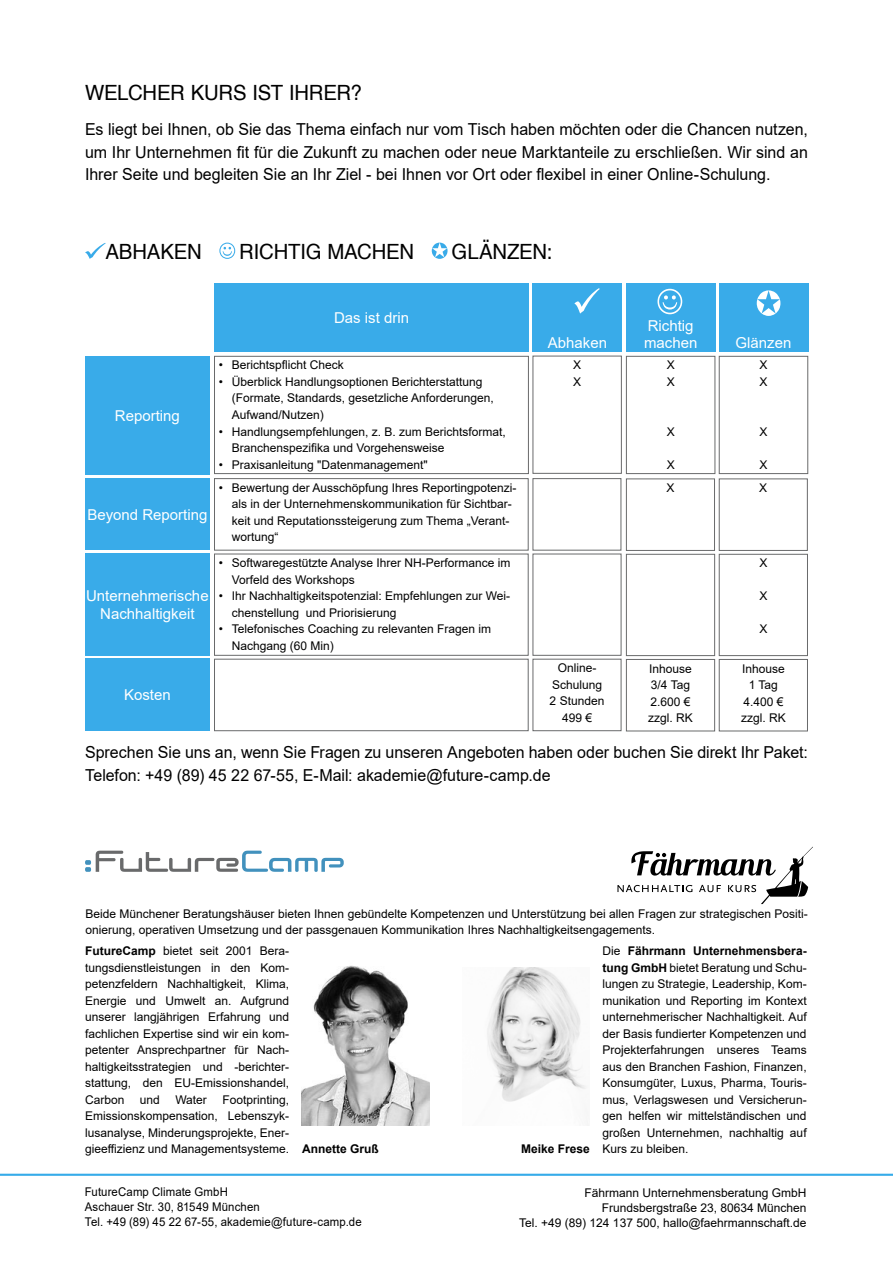
<style>
.page{position:relative;width:893px;height:1263px;background:#fff}
.page>*{position:absolute;margin:0;border:0;box-sizing:border-box;transform-origin:0 0}
.t1{font:21px "Helvetica";letter-spacing:-.01em;color:#000}
.t2{font:16.5px/22.5px "Arial";color:#000;text-align:justify}
.t3{font:15px/16.5px "Arial";color:#fff}
.t4{font:12px/16.5px "Arial";color:#000}
.t5{font:12px/15px "Arial";color:#000;scale:.95 1}
.t6{font:700 12px "Arial";color:#000}
.s1{font-weight:700}
</style>
<div class="page">
<div style="left:214px;top:284px;width:315px;height:68px;background:#39abe9"></div>
<div style="left:533px;top:284px;width:89px;height:68px;background:#39abe9"></div>
<div style="left:626px;top:284px;width:89px;height:68px;background:#39abe9"></div>
<svg style="left:657px;top:289px;width:25px;height:25px"></svg>
<div style="left:719px;top:284px;width:89px;height:68px;background:#39abe9"></div>
<div style="left:85px;top:357px;width:125px;height:118px;background:#39abe9"></div>
<div style="left:85px;top:478px;width:125px;height:72px;background:#39abe9"></div>
<div style="left:85px;top:554px;width:125px;height:102px;background:#39abe9"></div>
<div style="left:85px;top:659px;width:125px;height:72px;background:#39abe9"></div>
<div style="left:214px;top:356px;width:315px;height:118px;border:1px solid #696a6b"></div>
<svg style="left:574px;top:288px;width:26px;height:26px"></svg>
<svg style="left:757px;top:290px;width:23px;height:26px"></svg>
<div style="left:214px;top:478px;width:314px;height:72px;border:1px solid #696a6b"></div>
<div style="left:214px;top:659px;width:314px;height:72px;border:1px solid #696a6b"></div>
<div style="left:533px;top:659px;width:88px;height:72px;border:1px solid #696a6b"></div>
<div style="left:626px;top:356px;width:89px;height:118px;border:1px solid #696a6b"></div>
<div style="left:626px;top:479px;width:89px;height:72px;border:1px solid #696a6b"></div>
<div style="left:626px;top:554px;width:89px;height:102px;border:1px solid #696a6b"></div>
<div style="left:626px;top:659px;width:89px;height:72px;border:1px solid #696a6b"></div>
<div style="left:719px;top:356px;width:89px;height:118px;border:1px solid #696a6b"></div>
<div style="left:719px;top:479px;width:88px;height:72px;border:1px solid #696a6b"></div>
<div style="left:719px;top:554px;width:89px;height:102px;border:1px solid #696a6b"></div>
<div style="left:719px;top:659px;width:89px;height:72px;border:1px solid #696a6b"></div>
<svg style="left:85px;top:243px;width:21px;height:16px"></svg>
<svg style="left:219px;top:243px;width:16px;height:16px"></svg>
<svg style="left:432px;top:243px;width:16px;height:16px"></svg>
<img style="left:302px;top:965px;width:127px;height:161px">
<img style="left:487px;top:967px;width:99px;height:135px">
<hr style="left:0;top:1174px;width:893px;height:2px;background:#35abe9">
<svg style="left:617px;top:847px;width:196px;height:57px"></svg>
<svg style="left:85px;top:851px;width:259px;height:21px"></svg>
<h1 class="t1" style="left:85px;top:80px;width:279px">WELCHER KURS IST IHRER?</h1>
<p class="t2" style="left:85px;top:118px;width:724px">Es liegt bei Ihnen, ob Sie das Thema einfach nur vom Tisch haben möchten oder die Chancen nutzen, um Ihr Unternehmen fit für die Zukunft zu machen oder neue Marktanteile zu erschließen. Wir sind an Ihrer Seite und begleiten Sie an Ihr Ziel - bei Ihnen vor Ort oder flexibel in einer Online-Schulung.</p>
<h1 class="t1" style="left:105px;top:239px;width:98px">ABHAKEN</h1>
<h1 class="t1" style="left:239px;top:239px;width:176px">RICHTIG MACHEN</h1>
<h1 class="t1" style="left:452px;top:239px;width:102px">GLÄNZEN:</h1>
<p class="t3" style="left:334px;top:310px;width:77px">Das ist drin</p>
<p class="t3" style="left:115px;top:407px;width:67px">Reporting</p>
<p class="t3" style="left:87px;top:506px;width:122px">Beyond Reporting</p>
<p class="t3" style="left:86px;top:587px;width:124px;line-height:18px;text-align:center">Unternehmerische<br>Nachhaltigkeit</p>
<p class="t4" style="left:219px;top:357px;width:126px">• Berichtspflicht Check</p>
<p class="t4" style="left:232px;top:373px;width:264px;text-indent:-13px">• Überblick Handlungsoptionen Berichterstattung (Formate, Standards, gesetzliche Anforderungen,<br>Aufwand/Nutzen)</p>
<p class="t4" style="left:232px;top:423px;width:276px;text-indent:-13px">• Handlungsempfehlungen, z. B. zum Berichtsformat,<br>Branchenspezifika und Vorgehensweise</p>
<p class="t4" style="left:219px;top:456px;width:210px">• Praxisanleitung "Datenmanagement"</p>
<p class="t4" style="left:232px;top:479px;width:286px;text-indent:-13px">• Bewertung der Ausschöpfung Ihres Reportingpotenzi&shy;als in der Unternehmenskommunikation für Sichtbar&shy;keit und Reputationssteigerung zum Thema „Verant&shy;wortung“</p>
<p class="t4" style="left:232px;top:555px;width:280px;text-indent:-13px">• Softwaregestützte Analyse Ihrer NH-Performance im<br>Vorfeld des Workshops</p>
<p class="t4" style="left:232px;top:588px;width:280px;text-indent:-13px">• Ihr Nachhaltigkeitspotenzial: Empfehlungen zur Wei&shy;chenstellung und Priorisierung</p>
<p class="t4" style="left:232px;top:621px;width:261px;text-indent:-13px">• Telefonisches Coaching zu relevanten Fragen im<br>Nachgang (60 Min)</p>
<p class="t3" style="left:124px;top:687px;width:48px">Kosten</p>
<p class="t3" style="left:548px;top:334px;width:61px">Abhaken</p>
<p class="t4" style="left:573px;top:357px;width:10px">X<br>X</p>
<p class="t4" style="left:550px;top:660px;width:56px;text-align:center">Online-<br>Schulung<br>2 Stunden<br>499 €</p>
<p class="t3" style="left:644px;top:317px;width:55px">Richtig machen</p>
<p class="t4" style="left:667px;top:357px;width:10px">X<br>X</p>
<p class="t4" style="left:667px;top:423px;width:10px">X</p>
<p class="t4" style="left:666px;top:452px;width:10px;line-height:23.5px">X<br>X</p>
<p class="t4" style="left:648px;top:660px;width:46px">Inhouse<br>3/4 Tag<br>2.600 € zzgl. RK</p>
<p class="t3" style="left:736px;top:334px;width:57px">Glänzen</p>
<p class="t4" style="left:759px;top:357px;width:10px">X<br>X</p>
<p class="t4" style="left:759px;top:423px;width:10px">X</p>
<p class="t4" style="left:759px;top:452px;width:10px;line-height:23.5px">X<br>X</p>
<p class="t4" style="left:759px;top:555px;width:10px">X</p>
<p class="t4" style="left:759px;top:588px;width:10px">X</p>
<p class="t4" style="left:759px;top:621px;width:10px">X</p>
<p class="t4" style="left:741px;top:660px;width:46px;text-align:center">Inhouse<br>1 Tag<br>4.400 € zzgl. RK</p>
<h2 class="t2" style="left:85px;top:741px;width:724px">Sprechen Sie uns an, wenn Sie Fragen zu unseren Angeboten haben oder buchen Sie direkt Ihr Paket:<br>Telefon: +49 (89) 45 22 67-55, E-Mail: akademie@future-camp.de</h2>
<p class="t4" style="left:85px;top:905px;width:724px">Beide Münchener Beratungshäuser bieten Ihnen gebündelte Kompetenzen und Unterstützung bei allen Fragen zur strategischen Positi&shy;onierung, operativen Umsetzung und der passgenauen Kommunikation Ihres Nachhaltigkeitsengagements.</p>
<p class="t4" style="left:85px;top:942px;width:206px;text-align:justify"><span class="s1">FutureCamp</span> bietet seit 2001 Bera&shy;tungsdienstleistungen in den Kom&shy;petenzfeldern Nachhaltigkeit, Klima, Energie und Umwelt an. Aufgrund unserer langjährigen Erfahrung und fachlichen Expertise sind wir ein kom&shy;petenter Ansprechpartner für Nach&shy;haltigkeitsstrategien und -berichter&shy;stattung, den EU-Emissionshandel, Carbon</p>
<p class="t4" style="left:85px;top:1091px;width:295px;text-indent:137px">Footprinting, Emissionskompensation, Lebenszyk-<br>lusanalyse, Minderungsprojekte, Ener-<br>gieeffizienz und Managementsysteme. <span class="s1">Annette Gruß</span></p>
<p class="t4" style="left:140px;top:1091px;width:22px">und</p>
<p class="t4" style="left:175px;top:1091px;width:33px">Water</p>
<p class="t6" style="left:521px;top:1140px;width:70px">Meike Frese</p>
<p class="t4" style="left:603px;top:942px;width:206px;text-align:justify">Die <span class="s1">Fährmann Unternehmensbera&shy;tung GmbH</span> bietet Beratung und Schu&shy;lungen zu Strategie, Leadership, Kom&shy;munikation und Reporting im Kontext unternehmerischer Nachhaltigkeit. Auf der Basis fundierter Kompetenzen und Projekterfahrungen unseres Teams aus den Branchen Fashion, Finanzen, Konsumgüter, Luxus, Pharma, Touris&shy;mus, Verlagswesen und Versicherun&shy;gen helfen wir mittelständischen und großen Unternehmen, nachhaltig auf Kurs zu bleiben.</p>
<p class="t5" style="left:85px;top:1184px;width:293px">FutureCamp Climate GmbH<br>Aschauer Str. 30, 81549 München<br>Tel. +49 (89) 45 22 67-55, akademie@future-camp.de</p>
<p class="t4" style="left:519px;top:1185px;width:289px;line-height:15px;text-align:right">Fährmann Unternehmensberatung GmbH<br>Frundsbergstraße 23, 80634 München<br>Tel. +49 (89) 124 137 500, hallo@faehrmannschaft.de</p>
</div>
